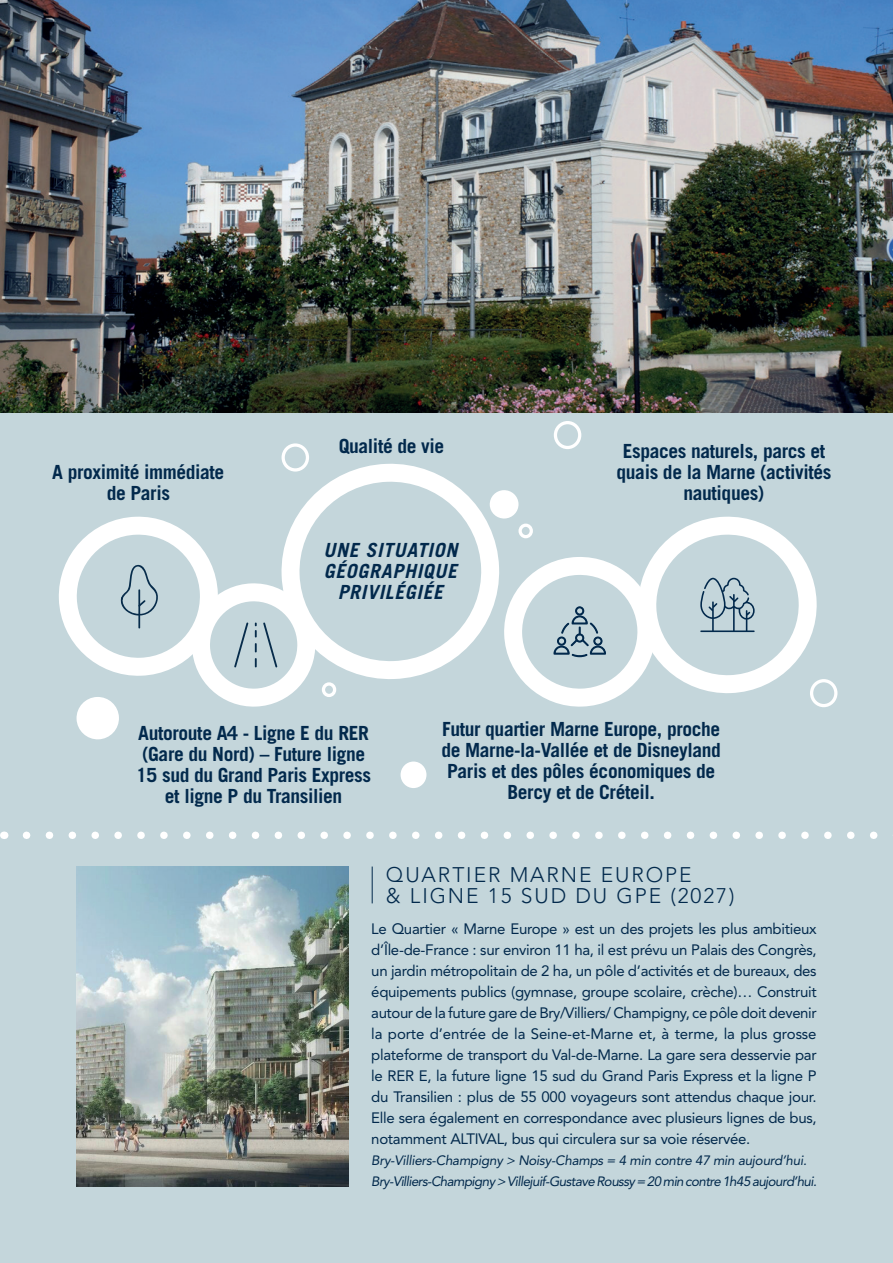
<style>
.page{position:relative;width:893px;height:1263px;background:#c4d6db}
.page>*{position:absolute;margin:0;border:0;box-sizing:border-box;transform-origin:0 0}
.t1{font:300 21px/21px "Avenir LT Std";letter-spacing:.09em;color:#02294c}
.t2{font:700 19.5px/21px "Trade Gothic LT Std";letter-spacing:-.02em;color:#02294c;text-align:center}
.t3{font:italic 700 19.5px/21px "Trade Gothic LT Std";letter-spacing:.04em;color:#02294c;text-align:center}
.t4{font:15px/21px "Avenir LT Std";letter-spacing:-.02em;color:#02294c;text-align:justify}
.t5{font:italic 13.5px/21px "Avenir LT Std";letter-spacing:-.045em;color:#02294c}
</style>
<div class="page">
<img style="left:77px;top:866px;width:272px;height:320px">
<img style="left:0;top:0;width:893px;height:412px">
<hr style="left:372px;top:866px;width:1px;height:37px;background:#02294c">
<svg style="left:281px;top:452px;width:148px;height:19px"></svg>
<div style="left:76px;top:696px;width:43px;height:44px;background:#fff;border-radius:50%"></div>
<div style="left:401px;top:761px;width:25px;height:27px;background:#fff;border-radius:50%"></div>
<div style="left:810px;top:679px;width:27px;height:28px;border:3px solid #fff;border-radius:50%"></div>
<div style="left:554px;top:421px;width:27px;height:28px;border:3px solid #fff;border-radius:50%"></div>
<svg style="left:26px;top:831px;width:852px;height:8px"></svg>
<svg style="left:58px;top:471px;width:768px;height:246px"></svg>
<div style="left:282px;top:443px;width:27px;height:29px;border:3px solid #fff;border-radius:50%"></div>
<h2 class="t2" style="left:52px;top:461px;width:174px">A proximité immédiate de Paris</h2>
<h2 class="t2" style="left:339px;top:435px;width:107px">Qualité de vie</h2>
<h2 class="t3" style="left:323px;top:540px;width:135px">UNE SITUATION<br>GÉOGRAPHIQUE<br>PRIVILÉGIÉE</h2>
<h2 class="t2" style="left:617px;top:440px;width:216px">Espaces naturels, parcs et quais de la Marne (activités nautiques)</h2>
<h2 class="t2" style="left:136px;top:722px;width:236px">Autoroute A4 - Ligne E du RER (Gare du Nord) – Future ligne<br>15 sud du Grand Paris Express et ligne P du Transilien</h2>
<h2 class="t2" style="left:441px;top:718px;width:281px">Futur quartier Marne Europe, proche de Marne-la-Vallée et de Disneyland<br>Paris et des pôles économiques de<br>Bercy et de Créteil.</h2>
<h1 class="t1" style="left:386px;top:865px;width:350px">QUARTIER MARNE EUROPE<br>&amp; LIGNE 15 SUD DU GPE (2027)</h1>
<p class="t4" style="left:371px;top:919px;width:447px">Le Quartier « Marne Europe » est un des projets les plus ambitieux d’Île-de-France : sur environ 11 ha, il est prévu un Palais des Congrès, un jardin métropolitain de 2 ha, un pôle d’activités et de bureaux, des équipements publics (gymnase, groupe scolaire, crèche)… Construit autour de la future gare de Bry/Villiers/ Champigny, ce pôle doit devenir la porte d’entrée de la Seine-et-Marne et, à terme, la plus grosse plateforme de transport du Val-de-Marne. La gare sera desservie par le RER E, la future ligne 15 sud du Grand Paris Express et la ligne P du Transilien : plus de 55 000 voyageurs sont attendus chaque jour.<br>Elle sera également en correspondance avec plusieurs lignes de bus, notamment ALTIVAL, bus qui circulera sur sa voie réservée.</p>
<p class="t5" style="left:371px;top:1150px;width:447px">Bry-Villiers-Champigny &gt; Noisy-Champs = 4 min contre 47 min aujourd’hui.<br>Bry-Villiers-Champigny &gt; Villejuif-Gustave Roussy = 20 min contre 1h45 aujourd’hui.</p>
</div>
